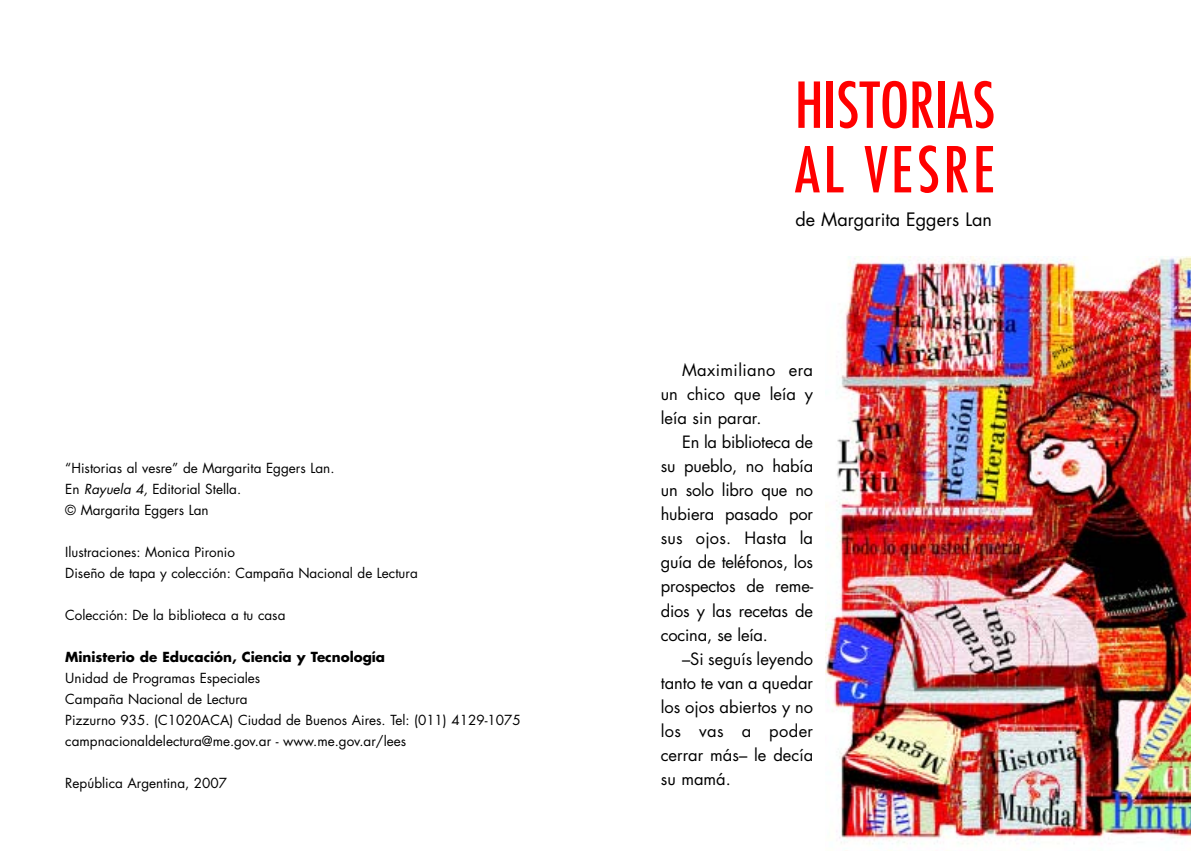
<style>
.page{position:relative;width:1191px;height:851px;background:#fff}
.page>*{position:absolute;margin:0;border:0;box-sizing:border-box;transform-origin:0 0}
.t1{font:500 condensed 61.5px/64.5px "Futura";color:#f00}
.t2{font:18px "Futura";color:#000}
.t3{font:16.5px/24px "Futura";color:#000;text-align:justify}
.t4{font:13.5px/21px "Futura";color:#000}
.t5{font:700 13.5px "Futura";color:#000}
.s1{font-style:italic}
</style>
<div class="page">
<img style="left:825px;top:256px;width:366px;height:593px">
<p class="t4" style="left:65px;top:458px;width:271px">“Historias al vesre” de Margarita Eggers Lan.<br>En <span class="s1">Rayuela 4,</span> Editorial Stella.<br>© Margarita Eggers Lan</p>
<p class="t4" style="left:65px;top:542px;width:354px">Ilustraciones: Monica Pironio<br>Diseño de tapa y colección: Campaña Nacional de Lectura</p>
<p class="t4" style="left:65px;top:605px;width:222px">Colección: De la biblioteca a tu casa</p>
<p class="t5" style="left:65px;top:650px;width:321px">Ministerio de Educación, Ciencia y Tecnología</p>
<p class="t4" style="left:65px;top:668px;width:457px">Unidad de Programas Especiales<br>Campaña Nacional de Lectura<br>Pizzurno 935. (C1020ACA) Ciudad de Buenos Aires. Tel: (011) 4129-1075 campnacionaldelectura@me.gov.ar - www.me.gov.ar/lees</p>
<p class="t4" style="left:65px;top:773px;width:163px">República Argentina, 2007</p>
<h1 class="t1" style="left:795px;top:74px;width:202px">HISTORIAS<br>AL VESRE</h1>
<h2 class="t2" style="left:795px;top:211px;width:198px">de Margarita Eggers Lan</h2>
<p class="t3" style="left:661px;top:359px;width:154px;text-indent:21px">Maximiliano era un chico que leía y leía sin parar.</p>
<p class="t3" style="left:661px;top:431px;width:154px;text-indent:21px">En la biblioteca de su pueblo, no había un solo libro que no hubiera pasado por sus ojos. Hasta la guía de teléfonos, los prospectos de reme&shy;dios y las recetas de cocina, se leía.</p>
<p class="t3" style="left:661px;top:647px;width:154px;text-indent:21px">–Si seguís leyendo tanto te van a quedar los ojos abiertos y no los vas a poder cerrar más– le decía su mamá.</p>
</div>
